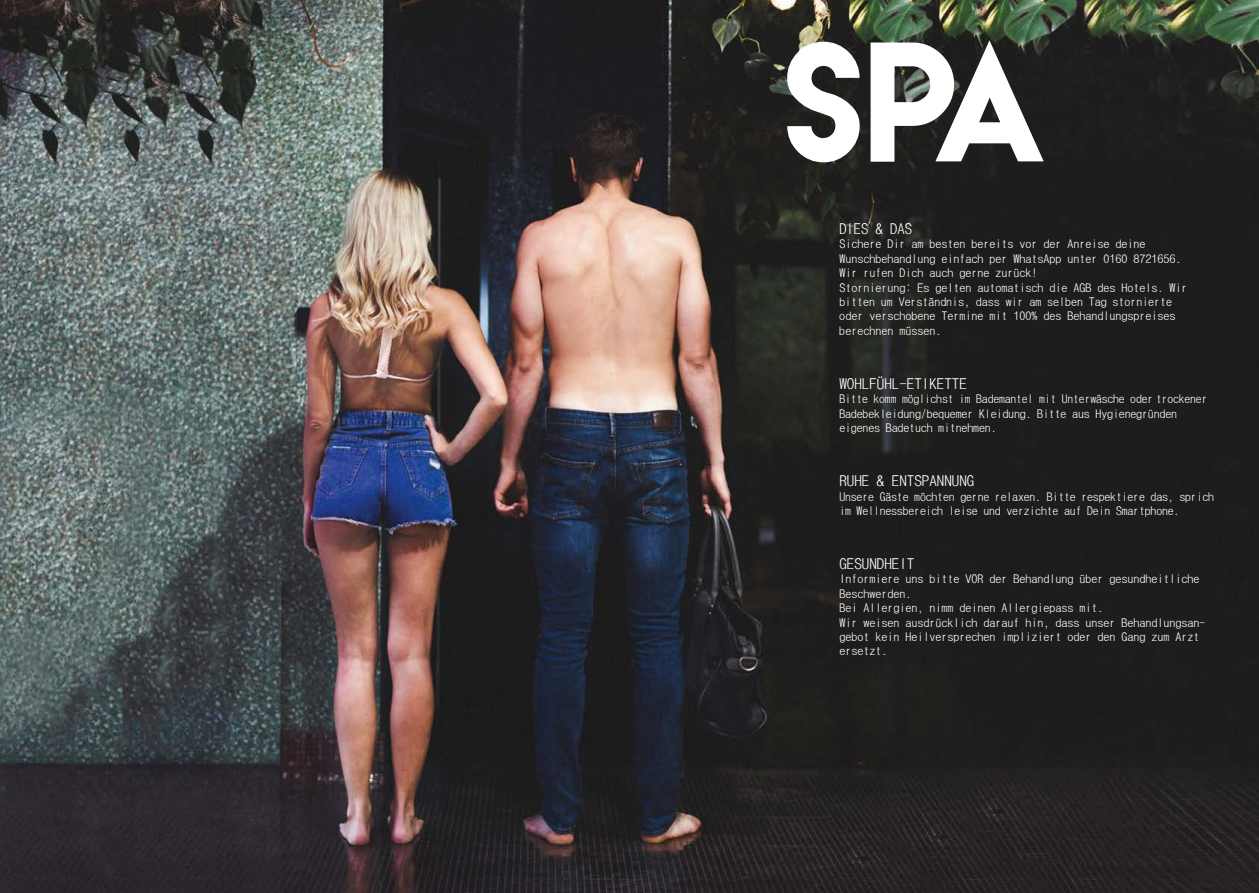
<style>
.page{position:relative;width:1259px;height:893px;background:#fff}
.page>*{position:absolute;margin:0;border:0;box-sizing:border-box;transform-origin:0 0}
.t1{font:151.35px "Lemon Milk";color:#fff}
.t2{font:15px "Dotum Che";color:#fff}
.t3{font:12px/14.4px "Dotum Che";color:#fff}
</style>
<div class="page">
<img style="left:0;top:0;width:1259px;height:893px">
<h1 class="t1" style="left:782px;top:-2px;width:266px">SPA</h1>
<p class="t2" style="left:839px;top:221px;width:74px">DIES &amp; DAS</p>
<p class="t3" style="left:839px;top:237px;width:350px">Sichere Dir am besten bereits vor der Anreise deine Wunschbehandlung einfach per WhatsApp unter 0160 8721656.<br>Wir rufen Dich auch gerne zurück!<br>Stornierung: Es gelten automatisch die AGB des Hotels. Wir bitten um Verständnis, dass wir am selben Tag stornierte oder verschobene Termine mit 100% des Behandlungspreises berechnen müssen.</p>
<p class="t2" style="left:839px;top:376px;width:129px">WOHLFÜHL-ETIKETTE</p>
<p class="t3" style="left:839px;top:392px;width:370px">Bitte komm möglichst im Bademantel mit Unterwäsche oder trockener<br>Badebekleidung/bequemer Kleidung. Bitte aus Hygienegründen eigenes Badetuch mitnehmen.</p>
<p class="t2" style="left:839px;top:473px;width:136px">RUHE &amp; ENTSPANNUNG</p>
<p class="t3" style="left:839px;top:489px;width:376px">Unsere Gäste möchten gerne relaxen. Bitte respektiere das, sprich im Wellnessbereich leise und verzichte auf Dein Smartphone.</p>
<p class="t2" style="left:839px;top:556px;width:76px">GESUNDHEIT</p>
<p class="t3" style="left:839px;top:572px;width:367px">Informiere uns bitte VOR der Behandlung über gesundheitliche Beschwerden.<br>Bei Allergien, nimm deinen Allergiepass mit.<br>Wir weisen ausdrücklich darauf hin, dass unser Behandlungsan&shy;gebot kein Heilversprechen impliziert oder den Gang zum Arzt ersetzt.</p>
</div>
